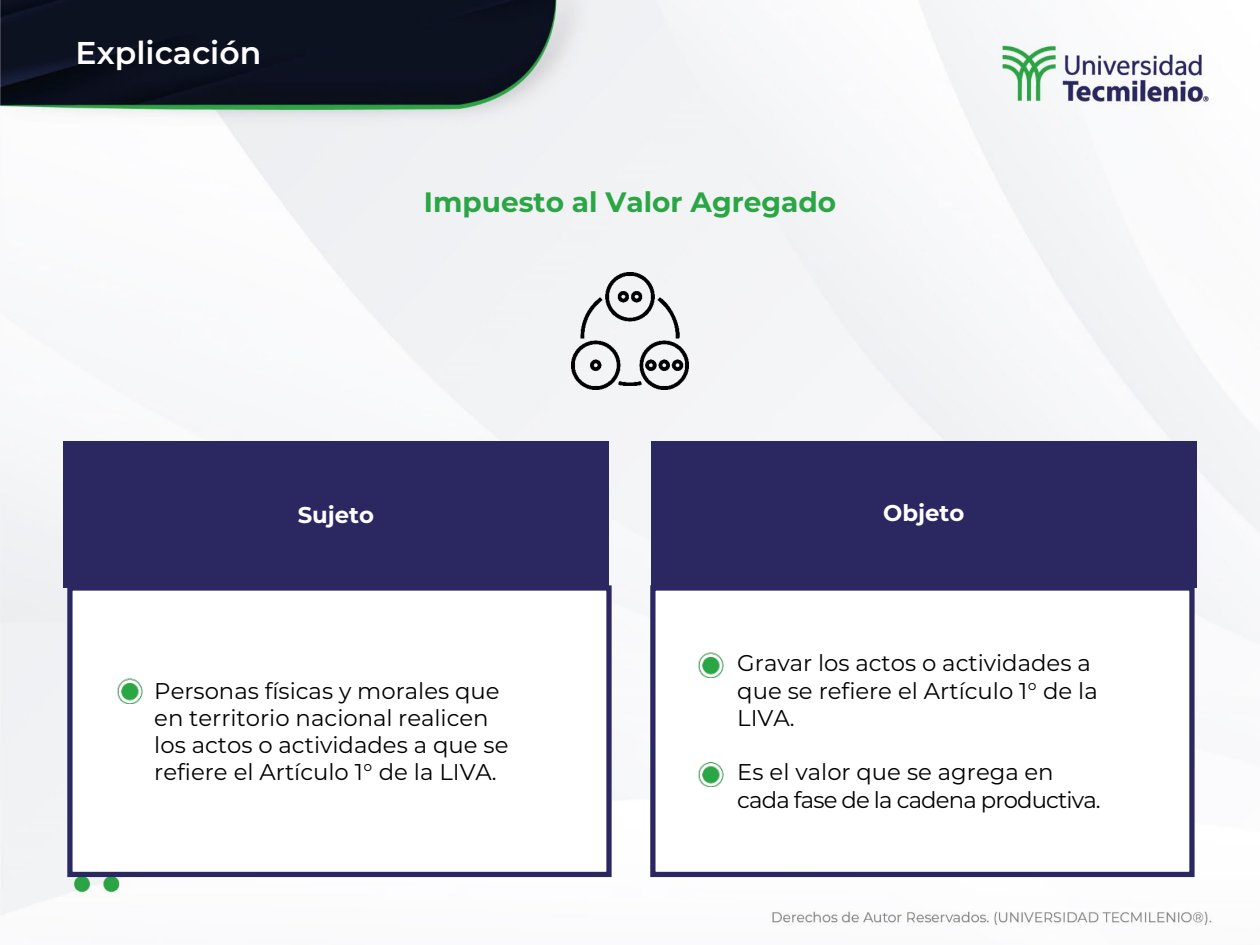
<style>
.page{position:relative;width:1260px;height:945px;background:#fff}
.page>*{position:absolute;margin:0;border:0;box-sizing:border-box;transform-origin:0 0}
.t1{font:600 31.5px "Montserrat";color:#fff}
.t2{font:700 28px "Montserrat";color:#2aa645}
.t3{font:22.75px/27.3px "Montserrat";color:#000}
.t4{font:22.75px/27.3px "Montserrat";letter-spacing:-.035em;color:#000}
.t5{font:700 22.75px "Montserrat";color:#fff}
</style>
<div class="page">
<img style="left:0;top:0;width:1260px;height:926px">
<div style="left:67px;top:585px;width:545px;height:292px;background:#fff;border:5px solid #2b2861"></div>
<div style="left:63px;top:441px;width:546px;height:147px;background:#2b2861"></div>
<div style="left:651px;top:441px;width:546px;height:147px;background:#2b2861"></div>
<div style="left:653px;top:588px;width:539px;height:286px;background:#fff"></div>
<div style="left:650px;top:585px;width:545px;height:292px;border:5px solid #2b2861"></div>
<img style="left:572px;top:273px;width:116px;height:117px">
<img style="left:117px;top:678px;width:26px;height:25px">
<img style="left:698px;top:652px;width:26px;height:25px">
<img style="left:698px;top:762px;width:26px;height:24px">
<h1 class="t1" style="left:76px;top:31px;width:187px">Explicación</h1>
<p class="t2" style="left:424px;top:182px;width:414px">Impuesto al Valor Agregado</p>
<p class="t5" style="left:298px;top:498px;width:78px">Sujeto</p>
<p class="t5" style="left:883px;top:497px;width:83px">Objeto</p>
<p class="t3" style="left:154px;top:676px;width:356px">Personas físicas y morales que en territorio nacional realicen los actos o actividades a que se refiere el Artículo 1° de la LIVA.</p>
<p class="t3" style="left:737px;top:649px;width:362px">Gravar los actos o actividades a que se refiere el Artículo 1° de la<br>LIVA.</p>
<p class="t4" style="left:737px;top:758px;width:365px">Es el valor que se agrega en cada fase de la cadena productiva.</p>
</div>
